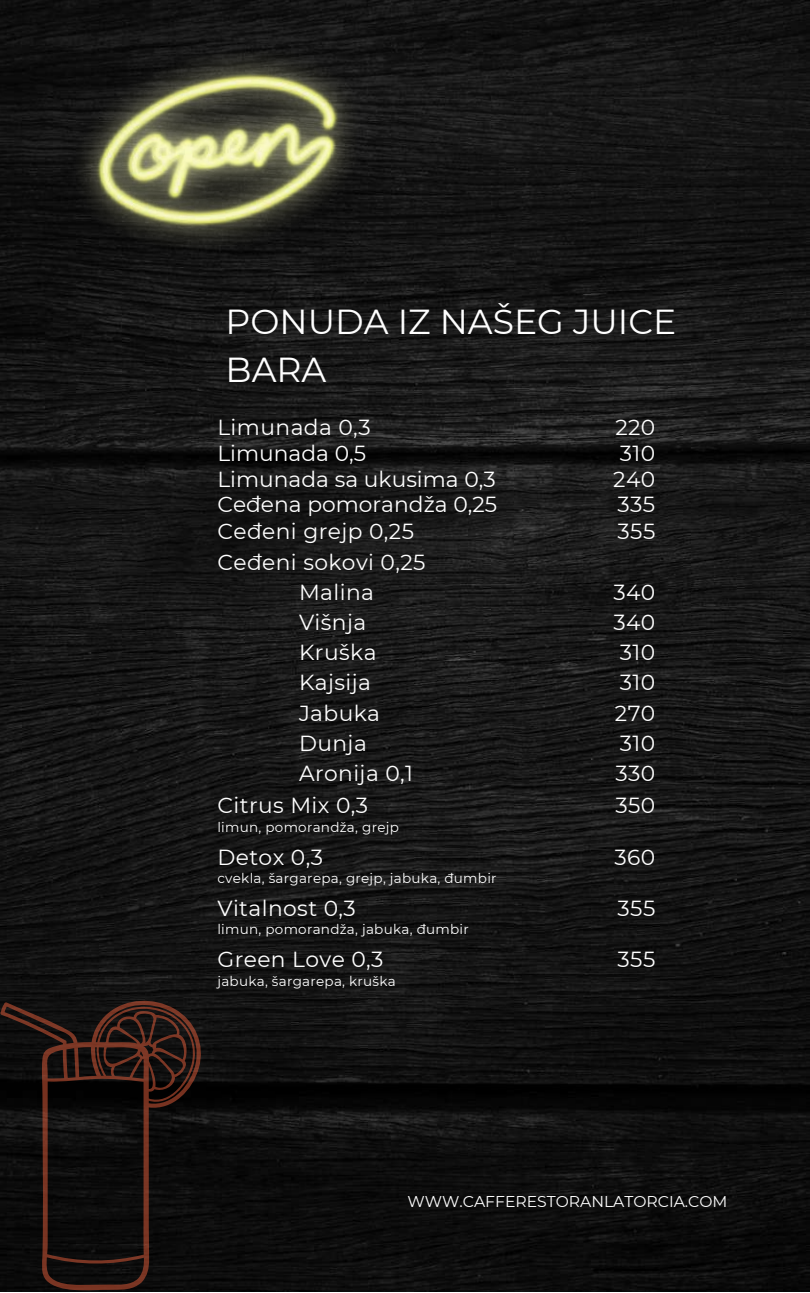
<style>
.page{position:relative;width:810px;height:1293px;background:#fff}
.page>*{position:absolute;margin:0;border:0;box-sizing:border-box;transform-origin:0 0}
.t1{font:34.6px/48px "Montserrat";color:#fff}
.t2{font:21.8px/30.2px "Montserrat";letter-spacing:.02em;color:#fff}
.t3{font:21.8px "Montserrat";color:#fff}
.t4{font:15.6px "Montserrat";color:#fff}
.t5{font:13.6px "Montserrat";letter-spacing:.02em;color:#fff}
</style>
<div class="page">
<img style="left:0;top:0;width:809px;height:1292px">
<svg style="left:0;top:1000px;width:202px;height:291px;background:#1a110f"></svg>
<img style="left:50px;top:24px;width:335px;height:250px">
<h1 class="t1" style="left:226px;top:298px;width:452px">PONUDA IZ NAŠEG JUICE<br>BARA</h1>
<p class="t2" style="left:217px;top:413px;width:155px">Limunada 0,3</p>
<p class="t2" style="left:615px;top:413px;width:41px">220</p>
<p class="t3" style="left:217px;top:439px;width:150px">Limunada 0,5</p>
<p class="t2" style="left:620px;top:438px;width:37px">310</p>
<p class="t3" style="left:217px;top:466px;width:280px">Limunada sa ukusima 0,3</p>
<p class="t2" style="left:613px;top:464px;width:43px">240</p>
<p class="t3" style="left:217px;top:491px;width:281px">Ceđena pomorandža 0,25</p>
<p class="t2" style="left:617px;top:489px;width:39px">335</p>
<p class="t2" style="left:217px;top:517px;width:198px">Ceđeni grejp 0,25</p>
<p class="t2" style="left:617px;top:517px;width:39px">355</p>
<p class="t2" style="left:299px;top:547px;width:128px;text-indent:-82px">Ceđeni sokovi 0,25<br>Malina</p>
<p class="t2" style="left:613px;top:577px;width:43px">340</p>
<p class="t2" style="left:299px;top:607px;width:69px">Višnja</p>
<p class="t2" style="left:613px;top:607px;width:43px">340</p>
<p class="t2" style="left:299px;top:637px;width:79px">Kruška</p>
<p class="t2" style="left:620px;top:637px;width:37px">310</p>
<p class="t2" style="left:299px;top:668px;width:74px">Kajsija</p>
<p class="t2" style="left:620px;top:668px;width:37px">310</p>
<p class="t2" style="left:299px;top:698px;width:83px">Jabuka</p>
<p class="t2" style="left:615px;top:698px;width:42px">270</p>
<p class="t2" style="left:299px;top:728px;width:69px">Dunja</p>
<p class="t2" style="left:620px;top:728px;width:37px">310</p>
<p class="t2" style="left:299px;top:758px;width:116px">Aronija 0,1</p>
<p class="t2" style="left:615px;top:758px;width:41px">330</p>
<p class="t2" style="left:217px;top:790px;width:152px">Citrus Mix 0,3</p>
<p class="t2" style="left:615px;top:790px;width:41px">350</p>
<p class="t5" style="left:217px;top:819px;width:183px">limun, pomorandža, grejp</p>
<p class="t2" style="left:217px;top:842px;width:107px">Detox 0,3</p>
<p class="t2" style="left:614px;top:842px;width:42px">360</p>
<p class="t5" style="left:217px;top:870px;width:281px">cvekla, šargarepa, grejp, jabuka, đumbir</p>
<p class="t2" style="left:217px;top:893px;width:140px">Vitalnost 0,3</p>
<p class="t2" style="left:617px;top:893px;width:39px">355</p>
<p class="t5" style="left:217px;top:921px;width:253px">limun, pomorandža, jabuka, đumbir</p>
<p class="t2" style="left:217px;top:944px;width:168px">Green Love 0,3</p>
<p class="t2" style="left:617px;top:944px;width:39px">355</p>
<p class="t5" style="left:217px;top:973px;width:180px">jabuka, šargarepa, kruška</p>
<p class="t4" style="left:407px;top:1192px;width:321px">WWW.CAFFERESTORANLATORCIA.COM</p>
</div>
